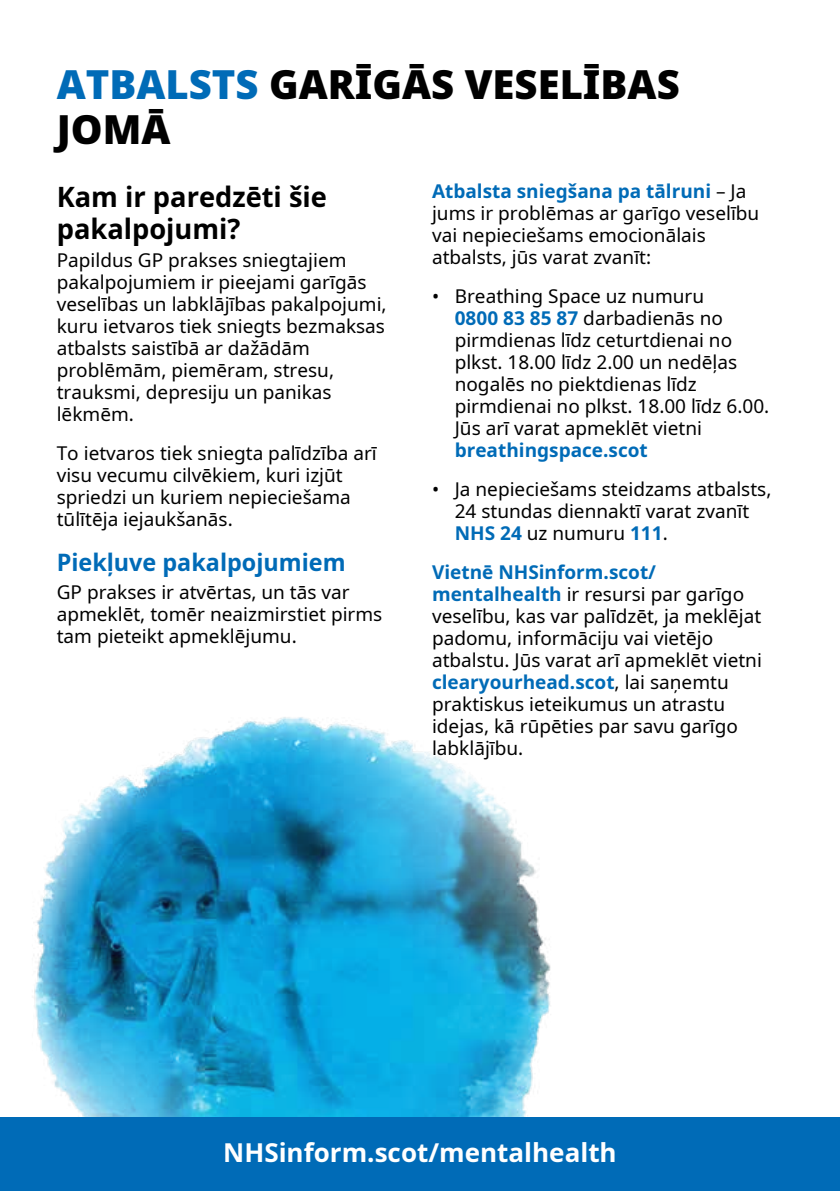
<style>
.page{position:relative;width:840px;height:1191px;background:#fff}
.page>*{position:absolute;margin:0;border:0;box-sizing:border-box;transform-origin:0 0}
.t1{font:900 40px/44px "Noto Sans";color:#000}
.t2{font:700 28px/32px "Noto Sans";color:#000}
.t3{font:700 26px "Noto Sans";color:#fff}
.t4{font:700 24px "Noto Sans";color:#006bb7}
.t5{font:19px/22px "Noto Sans";color:#000}
.t6{font:700 19px "Noto Sans";color:#006bb7}
.s1{color:#006bb7}
.s2{font-weight:700;color:#006bb7}
</style>
<div class="page">
<img style="left:33px;top:717px;width:518px;height:400px">
<div style="left:0;top:1117px;width:839px;height:74px;background:#006bb7"></div>
<h1 class="t1" style="left:57px;top:63px;width:624px"><span class="s1">ATBALSTS</span> GARĪGĀS VESELĪBAS<br>JOMĀ</h1>
<h2 class="t2" style="left:57px;top:182px;width:271px">Kam ir paredzēti šie pakalpojumi?</h2>
<p class="t5" style="left:57px;top:249px;width:331px">Papildus GP prakses sniegtajiem pakalpojumiem ir pieejami garīgās veselības un labklājības pakalpojumi, kuru ietvaros tiek sniegts bezmaksas atbalsts saistībā ar dažādām problēmām, piemēram, stresu, trauksmi, depresiju un panikas lēkmēm.</p>
<p class="t5" style="left:57px;top:442px;width:321px">To ietvaros tiek sniegta palīdzība arī visu vecumu cilvēkiem, kuri izjūt spriedzi un kuriem nepieciešama tūlītēja iejaukšanās.</p>
<p class="t4" style="left:57px;top:545px;width:290px">Piekļuve pakalpojumiem</p>
<p class="t5" style="left:57px;top:581px;width:327px">GP prakses ir atvērtas, un tās var apmeklēt, tomēr neaizmirstiet pirms tam pieteikt apmeklējumu.</p>
<p class="t5" style="left:432px;top:180px;width:329px"><span class="s2">Atbalsta sniegšana pa tālruni</span> – Ja jums ir problēmas ar garīgo veselību vai nepieciešams emocionālais atbalsts, jūs varat zvanīt:</p>
<p class="t5" style="left:454px;top:285px;width:316px;text-indent:-23px">• Breathing Space uz numuru<br><span class="s2">0800 83 85 87</span> darbadienās no pirmdienas līdz ceturtdienai no plkst. 18.00 līdz 2.00 un nedēļas nogalēs no piektdienas līdz pirmdienai no plkst. 18.00 līdz 6.00.<br>Jūs arī varat apmeklēt vietni</p>
<p class="t6" style="left:454px;top:436px;width:194px">breathingspace.scot</p>
<p class="t5" style="left:454px;top:478px;width:318px;text-indent:-23px">• Ja nepieciešams steidzams atbalsts,<br>24 stundas diennaktī varat zvanīt<br><span class="s2">NHS 24</span> uz numuru <span class="s2">111</span>.</p>
<p class="t5" style="left:432px;top:561px;width:331px"><span class="s2">Vietnē NHSinform.scot/ mentalhealth</span> ir resursi par garīgo veselību, kas var palīdzēt, ja meklējat padomu, informāciju vai vietējo atbalstu. Jūs varat arī apmeklēt vietni <span class="s2">clearyourhead.scot</span>, lai saņemtu praktiskus ieteikumus un atrastu idejas, kā rūpēties par savu garīgo labklājību.</p>
<h3 class="t3" style="left:223px;top:1134px;width:395px">NHSinform.scot/mentalhealth</h3>
</div>
